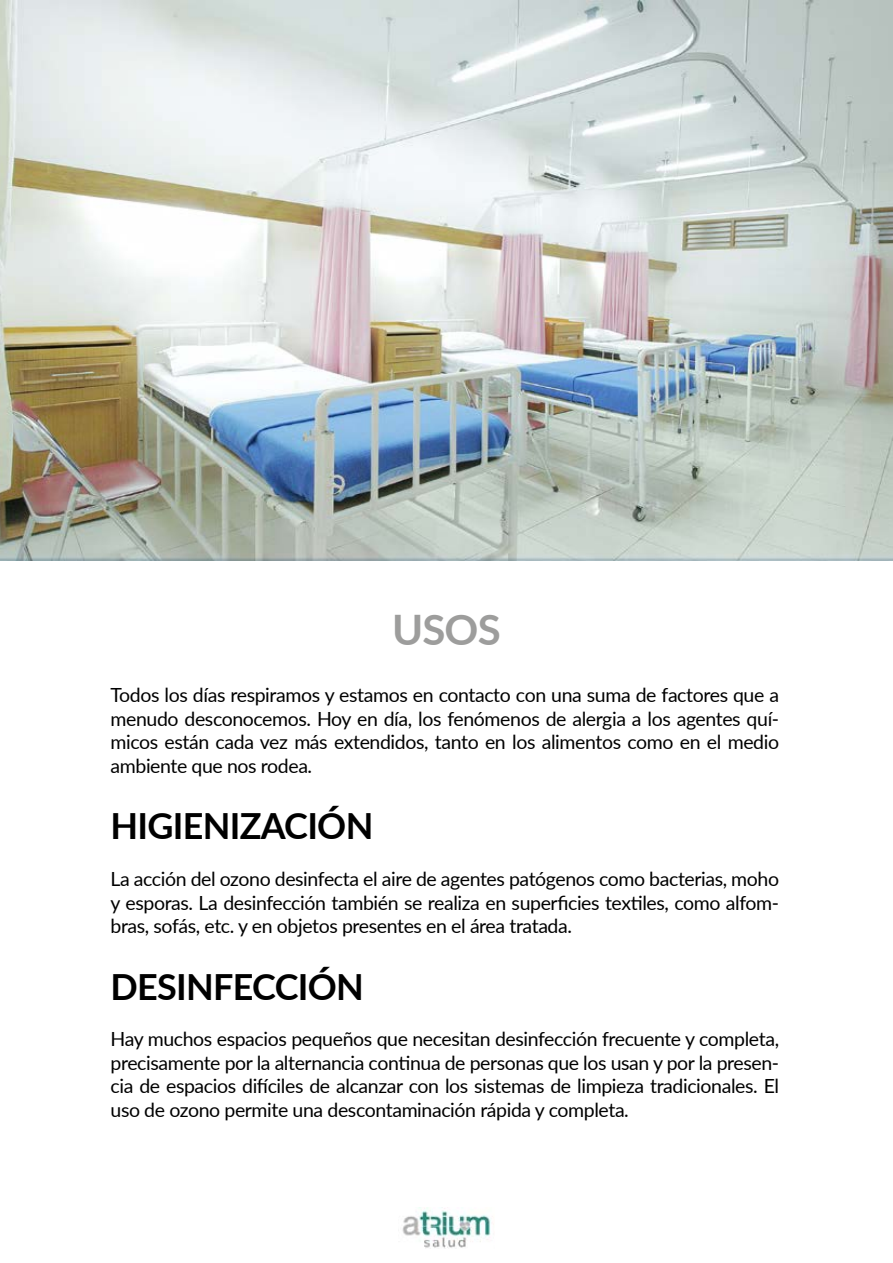
<style>
.page{position:relative;width:893px;height:1263px;background:#fff}
.page>*{position:absolute;margin:0;border:0;box-sizing:border-box;transform-origin:0 0}
.t1{font:700 42px "Lato";color:#9d9d9c}
.t2{font:700 36px "Lato";letter-spacing:-.02em;color:#000}
.t3{font:19.5px/23.4px "Lato";letter-spacing:-.02em;color:#000;text-align:justify}
</style>
<div class="page">
<img style="left:402px;top:1208px;width:89px;height:41px">
<img style="left:0;top:0;width:893px;height:560px">
<h1 class="t1" style="left:392px;top:599px;width:110px">USOS</h1>
<p class="t3" style="left:111px;top:683px;width:670px">Todos los días respiramos y estamos en contacto con una suma de factores que a menudo desconocemos. Hoy en día, los fenómenos de alergia a los agentes quí&shy;micos están cada vez más extendidos, tanto en los alimentos como en el medio ambiente que nos rodea.</p>
<h2 class="t2" style="left:111px;top:800px;width:264px">HIGIENIZACIÓN</h2>
<p class="t3" style="left:111px;top:866px;width:670px">La acción del ozono desinfecta el aire de agentes patógenos como bacterias, moho y esporas. La desinfección también se realiza en superficies textiles, como alfom&shy;bras, sofás, etc. y en objetos presentes en el área tratada.</p>
<h2 class="t2" style="left:111px;top:960px;width:255px">DESINFECCIÓN</h2>
<p class="t3" style="left:111px;top:1027px;width:670px">Hay muchos espacios pequeños que necesitan desinfección frecuente y completa, precisamente por la alternancia continua de personas que los usan y por la presen&shy;cia de espacios difíciles de alcanzar con los sistemas de limpieza tradicionales. El uso de ozono permite una descontaminación rápida y completa.</p>
</div>
